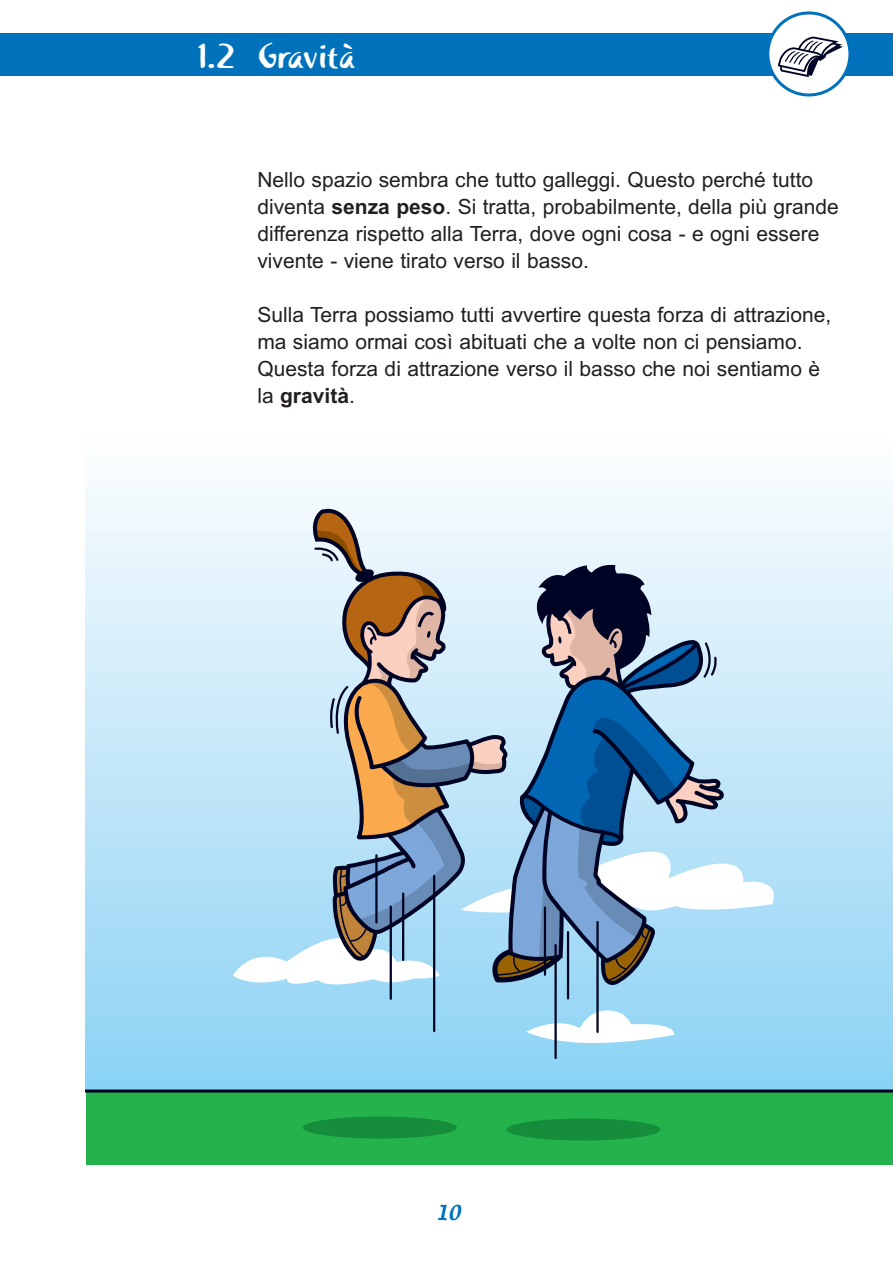
<style>
.page{position:relative;width:893px;height:1263px;background:#fff}
.page>*{position:absolute;margin:0;border:0;box-sizing:border-box;transform-origin:0 0}
.t1{font:36px "Khaki Alternate";color:#fff}
.t2{font:21px/27px "Arial";color:#231f20}
.t3{font:18px "Textile";color:#0072bc}
.s1{font-weight:700}
</style>
<div class="page">
<div style="left:1px;top:34px;width:891px;height:42px;background:#0072bc"></div>
<div style="left:86px;top:434px;width:806px;height:657px;background:linear-gradient(to bottom,#fefefe,#8bd2f4)"></div>
<div style="left:86px;top:1091px;width:806px;height:74px;background:#23b24b"></div>
<svg style="left:543px;top:1055px;width:102px;height:68px"></svg>
<hr style="left:554px;top:945px;width:2px;height:113px;background:#000424">
<hr style="left:86px;top:1090px;width:806px;height:3px;background:#000424">
<svg style="left:233px;top:501px;width:550px;height:554px;background:#a9c4d5"></svg>
<div style="left:303px;top:1117px;width:154px;height:22px;background:#168d3b;border-radius:50%"></div>
<div style="left:506px;top:1119px;width:154px;height:22px;background:#168d3b;border-radius:50%"></div>
<svg style="left:766px;top:11px;width:85px;height:85px"></svg>
<h1 class="t1" style="left:196px;top:42px;width:161px">1.2 Gravità</h1>
<p class="t2" style="left:257px;top:168px;width:583px">Nello spazio sembra che tutto galleggi. Questo perché tutto diventa <span class="s1">senza peso</span>. Si tratta, probabilmente, della più grande differenza rispetto alla Terra, dove ogni cosa - e ogni essere vivente - viene tirato verso il basso.</p>
<p class="t2" style="left:257px;top:303px;width:575px">Sulla Terra possiamo tutti avvertire questa forza di attrazione, ma siamo ormai così abituati che a volte non ci pensiamo.<br>Questa forza di attrazione verso il basso che noi sentiamo è la <span class="s1">gravità</span>.</p>
<p class="t3" style="left:436px;top:1203px;width:26px">10</p>
</div>
